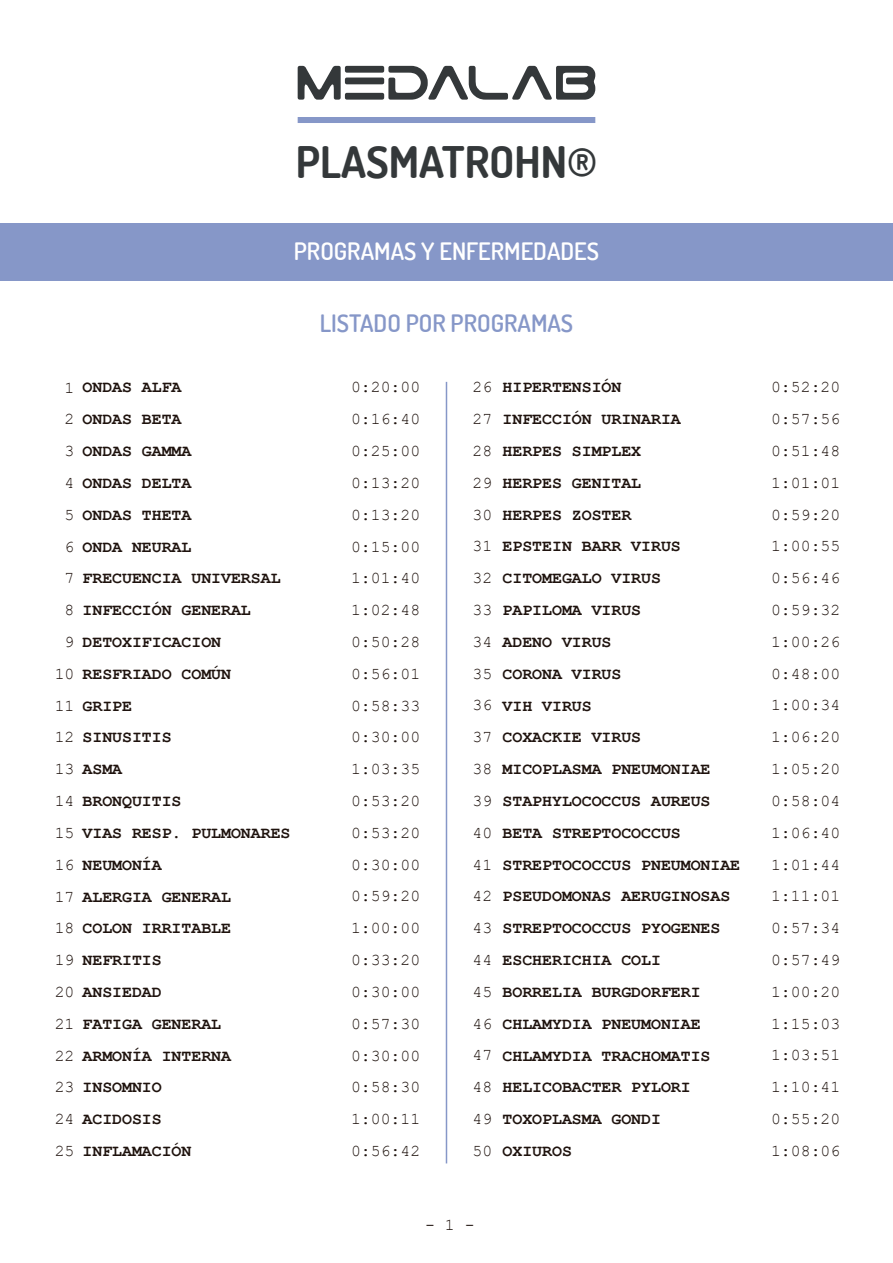
<style>
.page{position:relative;width:893px;height:1263px;background:#fff}
.page>*{position:absolute;margin:0;border:0;box-sizing:border-box;transform-origin:0 0}
.t1{font:700 43.5px "Dosis";color:#34383a}
.t2{font:600 24px "Dosis";color:#fff}
.t3{font:600 24px "Dosis";color:#8697c8}
.t4{font:700 16.5px/31.8px "Courier New";color:#1e120d}
.t5{font:16.5px/31.8px "Courier New";color:#1e120d;text-align:justify}
</style>
<div class="page">
<div style="left:0;top:224px;width:893px;height:57px;background:#8697c8"></div>
<svg style="left:298px;top:66px;width:297px;height:34px"></svg>
<div style="left:298px;top:117px;width:297px;height:6px;background:#8697c8"></div>
<hr style="left:446px;top:382px;width:1px;height:781px;background:#8697c8">
<h1 class="t1" style="left:296px;top:134px;width:303px">PLASMATROHN®</h1>
<h2 class="t2" style="left:294px;top:236px;width:307px">PROGRAMAS Y ENFERMEDADES</h2>
<h2 class="t3" style="left:320px;top:308px;width:255px">LISTADO POR PROGRAMAS</h2>
<p class="t5" style="left:55px;top:371px;width:21px;text-align:right">1<br>2<br>3<br>4<br>5<br>6<br>7<br>8<br>9<br>10<br>11<br>12<br>13<br>14<br>15<br>16<br>17<br>18<br>19<br>20<br>21<br>22<br>23<br>24<br>25</p>
<p class="t4" style="left:83px;top:371px;width:209px">ONDAS ALFA<br>ONDAS BETA<br>ONDAS GAMMA<br>ONDAS DELTA<br>ONDAS THETA<br>ONDA NEURAL<br>FRECUENCIA UNIVERSAL<br>INFECCIÓN GENERAL<br>DETOXIFICACION<br>RESFRIADO COMÚN<br>GRIPE<br>SINUSITIS<br>ASMA<br>BRONQUITIS<br>VIAS RESP. PULMONARES<br>NEUMONÍA<br>ALERGIA GENERAL<br>COLON IRRITABLE<br>NEFRITIS<br>ANSIEDAD<br>FATIGA GENERAL<br>ARMONÍA INTERNA<br>INSOMNIO<br>ACIDOSIS<br>INFLAMACIÓN</p>
<p class="t5" style="left:351px;top:371px;width:71px">0:20:00<br>0:16:40<br>0:25:00<br>0:13:20<br>0:13:20<br>0:15:00<br>1:01:40<br>1:02:48<br>0:50:28<br>0:56:01<br>0:58:33<br>0:30:00<br>1:03:35<br>0:53:20<br>0:53:20<br>0:30:00<br>0:59:20<br>1:00:00<br>0:33:20<br>0:30:00<br>0:57:30<br>0:30:00<br>0:58:30<br>1:00:11<br>0:56:42</p>
<p class="t4" style="left:503px;top:371px;width:239px">HIPERTENSIÓN<br>INFECCIÓN URINARIA<br>HERPES SIMPLEX<br>HERPES GENITAL<br>HERPES ZOSTER<br>EPSTEIN BARR VIRUS<br>CITOMEGALO VIRUS<br>PAPILOMA VIRUS<br>ADENO VIRUS<br>CORONA VIRUS<br>VIH VIRUS<br>COXACKIE VIRUS<br>MICOPLASMA PNEUMONIAE<br>STAPHYLOCOCCUS AUREUS<br>BETA STREPTOCOCCUS<br>STREPTOCOCCUS PNEUMONIAE<br>PSEUDOMONAS AERUGINOSAS<br>STREPTOCOCCUS PYOGENES<br>ESCHERICHIA COLI<br>BORRELIA BURGDORFERI<br>CHLAMYDIA PNEUMONIAE<br>CHLAMYDIA TRACHOMATIS<br>HELICOBACTER PYLORI<br>TOXOPLASMA GONDI<br>OXIUROS</p>
<p class="t5" style="left:473px;top:371px;width:21px">26<br>27<br>28<br>29<br>30<br>31<br>32<br>33<br>34<br>35<br>36<br>37<br>38<br>39<br>40<br>41<br>42<br>43<br>44<br>45<br>46<br>47<br>48<br>49<br>50</p>
<p class="t5" style="left:771px;top:371px;width:71px">0:52:20<br>0:57:56<br>0:51:48<br>1:01:01<br>0:59:20<br>1:00:55<br>0:56:46<br>0:59:32<br>1:00:26<br>0:48:00<br>1:00:34<br>1:06:20<br>1:05:20<br>0:58:04<br>1:06:40<br>1:01:44<br>1:11:01<br>0:57:34<br>0:57:49<br>1:00:20<br>1:15:03<br>1:03:51<br>1:10:41<br>0:55:20<br>1:08:06</p>
<p class="t5" style="left:425px;top:1208px;width:51px">- 1 -</p>
</div>
